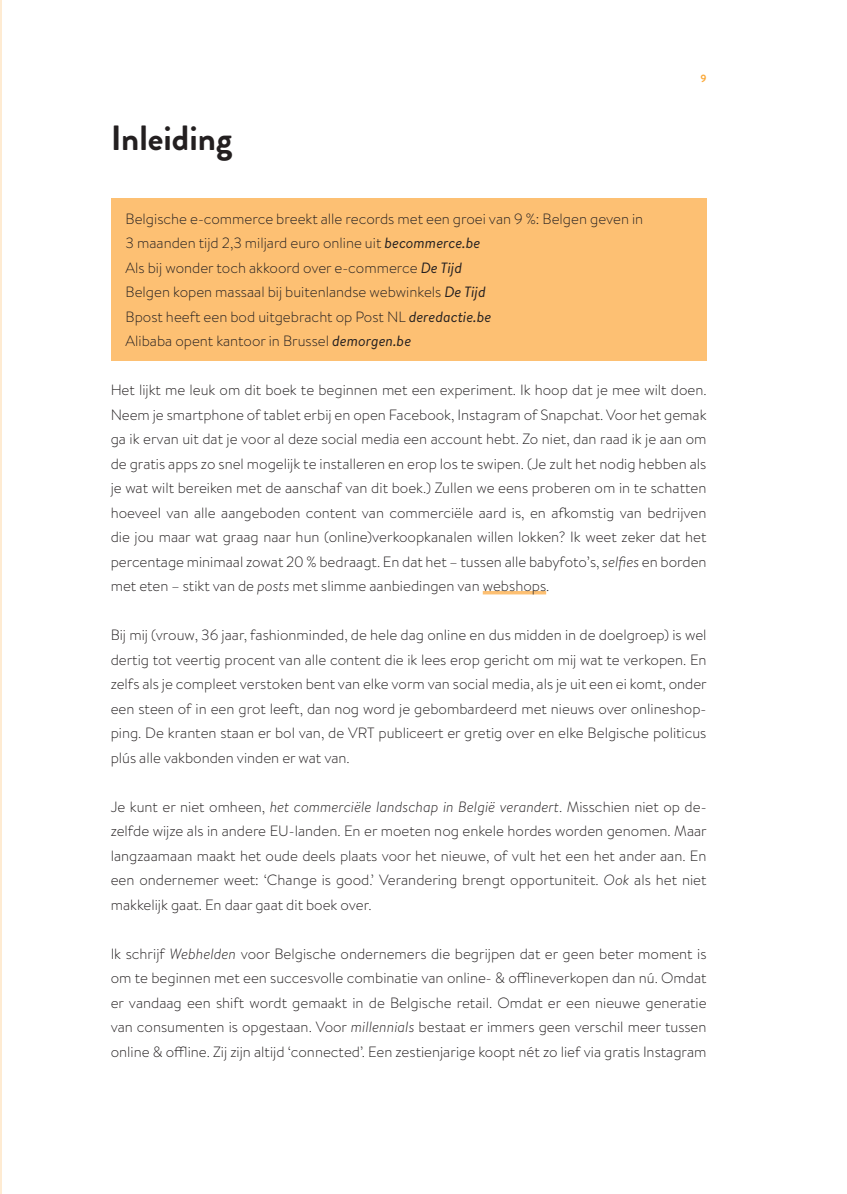
<style>
.page{position:relative;width:847px;height:1194px;background:#fff}
.page>*{position:absolute;margin:0;border:0;box-sizing:border-box;transform-origin:0 0}
.t1{font:700 35px "Brandon Grotesque";color:#231f20}
.t2{font:300 14.88px/24.5px "Brandon Text";color:#231f20;text-align:justify}
.t3{font:700 10.5px "Brandon Text";color:#faa837}
.s1{font-weight:400;font-style:italic}
.s2{font-style:italic}
</style>
<div class="page">
<hr style="left:0;top:0;width:2px;height:1193px;background:#feebd2">
<div style="left:111px;top:198px;width:595px;height:162px;background:#fdc073"></div>
<hr style="left:482px;top:591px;width:64px;height:3px;background:#fdc073">
<h1 class="t1" style="left:111px;top:113px;width:123px">Inleiding</h1>
<p class="t3" style="left:700px;top:71px;width:8px">9</p>
<p class="t2" style="left:125px;top:206px;width:519px;text-align:left">Belgische e-commerce breekt alle records met een groei van 9 %: Belgen geven in 3 maanden tijd 2,3 miljard euro online uit <span class="s1">becommerce.be<br></span>Als bij wonder toch akkoord over e-commerce <span class="s1">De Tijd<br></span>Belgen kopen massaal bij buitenlandse webwinkels <span class="s1">De Tijd<br></span>Bpost heeft een bod uitgebracht op Post NL <span class="s1">deredactie.be<br></span>Alibaba opent kantoor in Brussel <span class="s1">demorgen.be</span></p>
<p class="t2" style="left:111px;top:377px;width:597px">Het lijkt me leuk om dit boek te beginnen met een experiment. Ik hoop dat je mee wilt doen.<br>Neem je smartphone of tablet erbij en open Facebook, Instagram of Snapchat. Voor het gemak ga ik ervan uit dat je voor al deze social media een account hebt. Zo niet, dan raad ik je aan om de gratis apps zo snel mogelijk te installeren en erop los te swipen. (Je zult het nodig hebben als je wat wilt bereiken met de aanschaf van dit boek.) Zullen we eens proberen om in te schatten hoeveel van alle aangeboden content van commerciële aard is, en afkomstig van bedrijven die jou maar wat graag naar hun (online)verkoopkanalen willen lokken? Ik weet zeker dat het percentage minimaal zowat 20 % bedraagt. En dat het – tussen alle babyfoto’s, <span class="s2">selfies</span> en borden met eten – stikt van de <span class="s2">posts</span> met slimme aanbiedingen van webshops.</p>
<p class="t2" style="left:111px;top:622px;width:597px">Bij mij (vrouw, 36 jaar, fashionminded, de hele dag online en dus midden in de doelgroep) is wel dertig tot veertig procent van alle content die ik lees erop gericht om mij wat te verkopen. En zelfs als je compleet verstoken bent van elke vorm van social media, als je uit een ei komt, onder een steen of in een grot leeft, dan nog word je gebombardeerd met nieuws over onlineshop&shy;ping. De kranten staan er bol van, de VRT publiceert er gretig over en elke Belgische politicus plús alle vakbonden vinden er wat van.</p>
<p class="t2" style="left:111px;top:794px;width:597px">Je kunt er niet omheen, <span class="s2">het commerciële landschap in België verandert</span>. Misschien niet op de&shy;zelfde wijze als in andere EU-landen. En er moeten nog enkele hordes worden genomen. Maar langzaamaan maakt het oude deels plaats voor het nieuwe, of vult het een het ander aan. En een ondernemer weet: ‘Change is good.’ Verandering brengt opportuniteit. <span class="s2">Ook</span> als het niet makkelijk gaat. En daar gaat dit boek over.</p>
<p class="t2" style="left:111px;top:941px;width:597px">Ik schrijf <span class="s2">Webhelden</span> voor Belgische ondernemers die begrijpen dat er geen beter moment is om te beginnen met een succesvolle combinatie van online- &amp; offlineverkopen dan nú. Omdat er vandaag een shift wordt gemaakt in de Belgische retail. Omdat er een nieuwe generatie van consumenten is opgestaan. Voor <span class="s2">millennials</span> bestaat er immers geen verschil meer tussen online &amp; offline. Zij zijn altijd ‘connected’. Een zestienjarige koopt nét zo lief via gratis Instagram</p>
</div>
